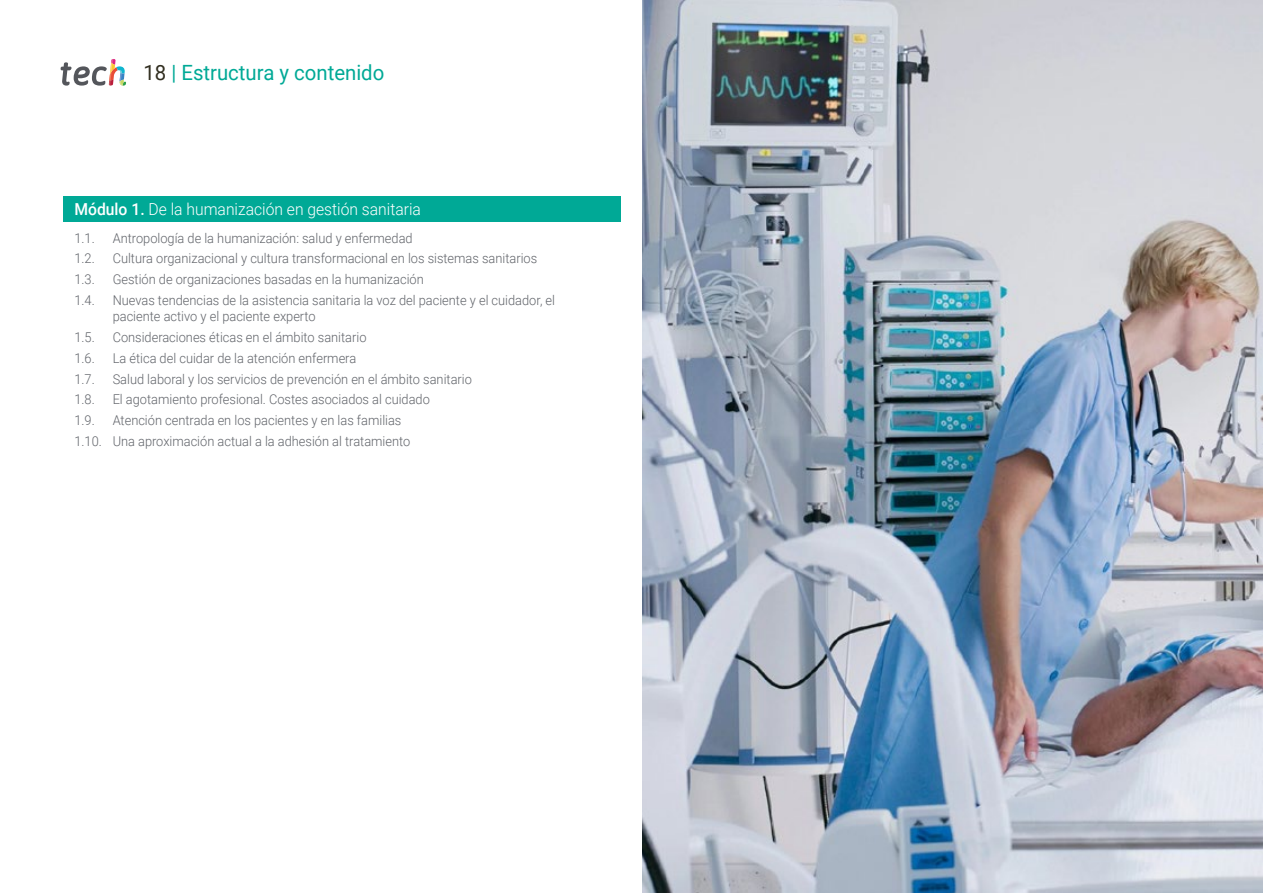
<style>
.page{position:relative;width:1263px;height:893px;background:#fff}
.page>*{position:absolute;margin:0;border:0;box-sizing:border-box;transform-origin:0 0}
.t1{font:21px "Roboto";color:#00a996}
.t2{font:300 16.5px "Roboto";color:#fff;scale:.95 1}
.t3{font:300 13.5px/16.5px "Roboto";color:#61646a;scale:.95 1}
.s1{color:#312e20}
.s2{font-weight:500}
</style>
<div class="page">
<svg style="left:61px;top:59px;width:65px;height:27px"></svg>
<div style="left:63px;top:197px;width:558px;height:25px;background:#00a996"></div>
<img style="left:642px;top:0;width:621px;height:893px">
<h1 class="t1" style="left:144px;top:57px;width:242px"><span class="s1">18</span> | Estructura y contenido</h1>
<p class="t2" style="left:74px;top:198px;width:366px"><span class="s2">Módulo 1.</span> De la humanización en gestión sanitaria</p>
<p class="t3" style="left:74px;top:229px;width:23px">1.1.</p>
<p class="t3" style="left:113px;top:229px;width:317px">Antropología de la humanización: salud y enfermedad</p>
<p class="t3" style="left:74px;top:250px;width:23px">1.2.</p>
<p class="t3" style="left:113px;top:250px;width:448px">Cultura organizacional y cultura transformacional en los sistemas sanitarios</p>
<p class="t3" style="left:74px;top:270px;width:23px">1.3.</p>
<p class="t3" style="left:113px;top:270px;width:329px">Gestión de organizaciones basadas en la humanización</p>
<p class="t3" style="left:74px;top:291px;width:23px">1.4.</p>
<p class="t3" style="left:113px;top:291px;width:467px">Nuevas tendencias de la asistencia sanitaria la voz del paciente y el cuidador, el paciente activo y el paciente experto</p>
<p class="t3" style="left:74px;top:328px;width:23px">1.5.</p>
<p class="t3" style="left:113px;top:328px;width:269px">Consideraciones éticas en el ámbito sanitario</p>
<p class="t3" style="left:74px;top:349px;width:23px">1.6.</p>
<p class="t3" style="left:113px;top:349px;width:258px">La ética del cuidar de la atención enfermera</p>
<p class="t3" style="left:74px;top:370px;width:23px">1.7.</p>
<p class="t3" style="left:113px;top:370px;width:380px">Salud laboral y los servicios de prevención en el ámbito sanitario</p>
<p class="t3" style="left:74px;top:391px;width:23px">1.8.</p>
<p class="t3" style="left:113px;top:391px;width:335px">El agotamiento profesional. Costes asociados al cuidado</p>
<p class="t3" style="left:74px;top:411px;width:23px">1.9.</p>
<p class="t3" style="left:74px;top:409px;width:355px;line-height:20.7px;text-indent:38px">Atención centrada en los pacientes y en las familias<br>1.10. Una aproximación actual a la adhesión al tratamiento</p>
</div>
